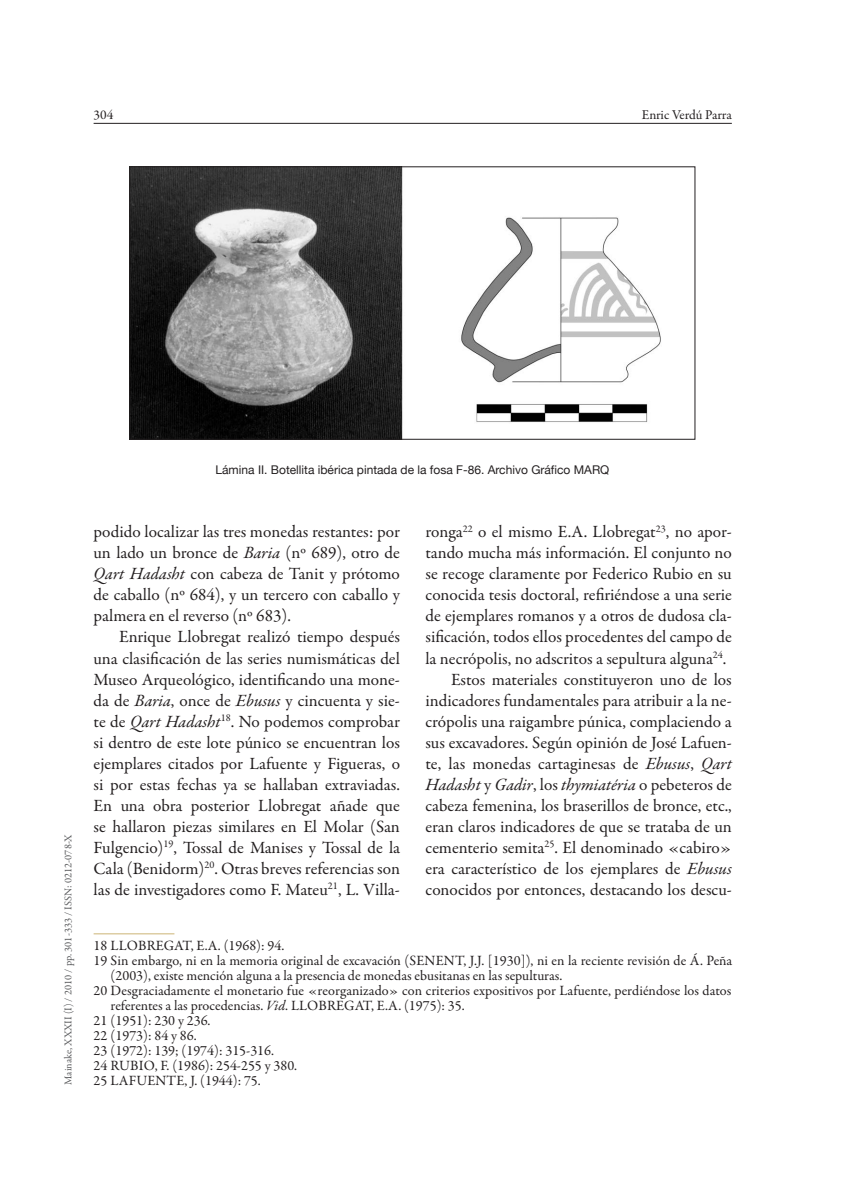
<style>
.page{position:relative;width:851px;height:1191px;background:#fff}
.page>*{position:absolute;margin:0;border:0;box-sizing:border-box;transform-origin:0 0}
.t1{font:17.25px/21px "Garamond Premr Pro";color:#231f20;text-align:justify}
.t2{font:italic 17.25px "Garamond Premr Pro";color:#231f20}
.t3{font:14.25px "Garamond Premr Pro";color:#231f20}
.t4{font:13.5px "Garamond Premr Pro";letter-spacing:-.01em;color:#231f20}
.t5{font:12px "Helvetica Neue";color:#231f20}
.t6{font:10.5px "Garamond Premr Pro";color:#57585a}
.s1{font-style:italic}
.s2{font-style:normal}
</style>
<div class="page">
<hr style="left:94px;top:123px;width:637px;height:1px;background:#231f20">
<img style="left:131px;top:169px;width:530px;height:268px">
<div style="left:129px;top:167px;width:566px;height:272px;border:1px solid #231f20"></div>
<hr style="left:94px;top:933px;width:80px;height:1px;background:#ccb576">
<p class="t4" style="left:94px;top:107px;width:21px">304</p>
<p class="t4" style="left:641px;top:107px;width:91px">Enric Verdú Parra</p>
<p class="t5" style="left:215px;top:463px;width:395px">Lámina II. Botellita ibérica pintada de la fosa F-86. Archivo Gráfico MARQ</p>
<p class="t6" style="left:62px;top:1084px;width:252px;rotate:-90deg">Mainake, XXXII (I) / 2010 / pp. 301-333 / ISSN: 0212-078-X</p>
<p class="t1" style="left:94px;top:522px;width:308px">podido localizar las tres monedas restantes: por un lado un bronce de <span class="s1">Baria</span> (nº 689), otro de <span class="s1">Qart Hadasht</span> con cabeza de Tanit y prótomo de caballo (nº 684), y un tercero con caballo y palmera en el reverso (nº 683).</p>
<p class="t1" style="left:94px;top:627px;width:308px;text-indent:26px">Enrique Llobregat realizó tiempo después una clasificación de las series numismáticas del Museo Arqueológico, identificando una mone&shy;da de <span class="s1">Baria</span>, once de <span class="s1">Ebusus</span> y cincuenta y sie&shy;te de <span class="s1">Qart Hadasht</span><sup>18</sup>. No podemos comprobar si dentro de este lote púnico se encuentran los ejemplares citados por Lafuente y Figueras, o si por estas fechas ya se hallaban extraviadas.<br>En una obra posterior Llobregat añade que se hallaron piezas similares en El Molar (San Fulgencio)<sup>19</sup>, Tossal de Manises y Tossal de la Cala (Benidorm)<sup>20</sup>. Otras breves referencias son las de investigadores como F. Mateu<sup>21</sup>, L. Villa-</p>
<p class="t1" style="left:425px;top:522px;width:308px">ronga<sup>22</sup> o el mismo E.A. Llobregat<sup>23</sup>, no apor-</p>
<p class="t1" style="left:425px;top:543px;width:308px">tando mucha más información. El conjunto no</p>
<p class="t1" style="left:425px;top:564px;width:308px">se recoge claramente por Federico Rubio en su</p>
<p class="t1" style="left:425px;top:585px;width:308px">conocida tesis doctoral, refiriéndose a una serie</p>
<p class="t1" style="left:425px;top:606px;width:308px">de ejemplares romanos y a otros de dudosa cla-</p>
<p class="t1" style="left:425px;top:627px;width:308px">sificación, todos ellos procedentes del campo de</p>
<p class="t1" style="left:425px;top:648px;width:302px">la necrópolis, no adscritos a sepultura alguna<sup>24</sup>.</p>
<p class="t1" style="left:451px;top:669px;width:282px">Estos materiales constituyeron uno de los</p>
<p class="t1" style="left:425px;top:690px;width:308px">indicadores fundamentales para atribuir a la ne-</p>
<p class="t1" style="left:425px;top:711px;width:308px">crópolis una raigambre púnica, complaciendo a</p>
<p class="t1" style="left:425px;top:732px;width:308px">sus excavadores. Según opinión de José Lafuen-</p>
<p class="t1" style="left:425px;top:753px;width:308px">te, las monedas cartaginesas de <span class="s1">Ebusus</span>, <span class="s1">Qart</span></p>
<p class="t2" style="left:425px;top:773px;width:308px">Hadasht <span class="s2">y</span> Gadir<span class="s2">, los</span> thymiatéria <span class="s2">o pebeteros de</span></p>
<p class="t1" style="left:425px;top:795px;width:308px">cabeza femenina, los braserillos de bronce, etc.,</p>
<p class="t1" style="left:425px;top:816px;width:308px">eran claros indicadores de que se trataba de un</p>
<p class="t1" style="left:425px;top:837px;width:308px">cementerio semita<sup>25</sup>. El denominado «cabiro»</p>
<p class="t1" style="left:425px;top:858px;width:308px">era característico de los ejemplares de <span class="s1">Ebusus</span></p>
<p class="t1" style="left:425px;top:879px;width:308px">conocidos por entonces, destacando los descu-</p>
<p class="t3" style="left:94px;top:936px;width:192px">18 LLOBREGAT, E.A. (1968): 94.</p>
<p class="t3" style="left:94px;top:951px;width:640px">19 Sin embargo, ni en la memoria original de excavación (SENENT, J.J. [1930]), ni en la reciente revisión de Á. Peña</p>
<p class="t3" style="left:111px;top:966px;width:453px">(2003), existe mención alguna a la presencia de monedas ebusitanas en las sepulturas.</p>
<p class="t3" style="left:94px;top:981px;width:639px">20 Desgraciadamente el monetario fue «reorganizado» con criterios expositivos por Lafuente, perdiéndose los datos</p>
<p class="t3" style="left:111px;top:996px;width:355px">referentes a las procedencias. <span class="s1">Vid</span>. LLOBREGAT, E.A. (1975): 35.</p>
<p class="t3" style="left:94px;top:1011px;width:118px">21 (1951): 230 y 236.</p>
<p class="t3" style="left:94px;top:1026px;width:104px">22 (1973): 84 y 86.</p>
<p class="t3" style="left:94px;top:1041px;width:182px">23 (1972): 139; (1974): 315-316.</p>
<p class="t3" style="left:94px;top:1056px;width:205px">24 RUBIO, F. (1986): 254-255 y 380.</p>
<p class="t3" style="left:94px;top:1071px;width:169px">25 LAFUENTE, J. (1944): 75.</p>
</div>
